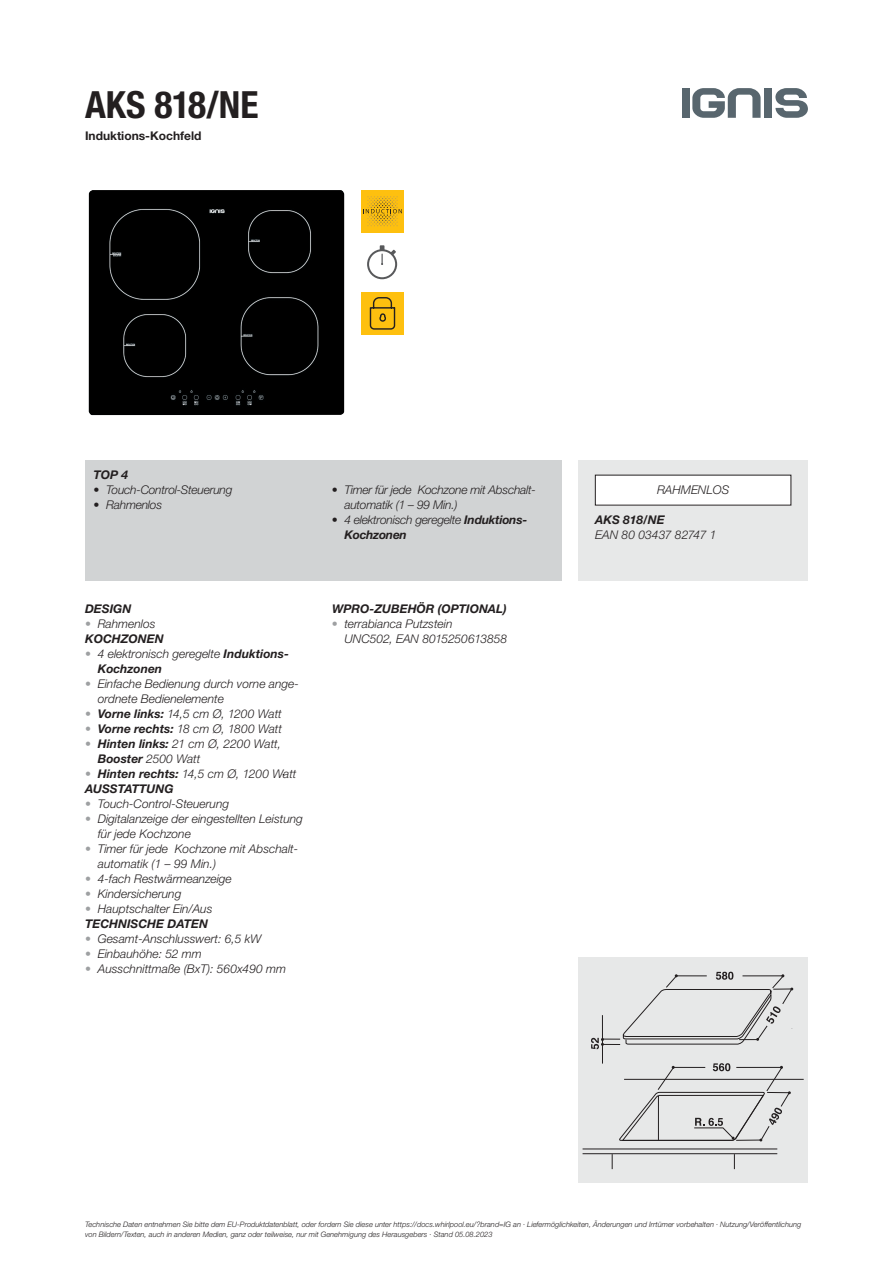
<style>
.page{position:relative;width:893px;height:1263px;background:#fff}
.page>*{position:absolute;margin:0;border:0;box-sizing:border-box;transform-origin:0 0}
.t1{font:700 condensed 37.5px "Helvetica Neue LT Std";color:#231f20}
.t2{font:italic 300 12px/15px "Helvetica Neue LT Std";color:#231f20}
.t3{font:italic 300 12px/15px "Helvetica Neue LT Std";letter-spacing:-.02em;color:#231f20}
.t4{font:italic 700 12px/15px "Helvetica Neue LT Std";color:#231f20}
.t5{font:700 12px "Helvetica Neue LT Std";color:#231f20}
.t6{font:italic 300 7.5px/9.8px "Helvetica Neue LT Std";color:#231f20}
.s1{color:#9ea0a2}
.s2{font-weight:700}
.s3{font-weight:300;color:#9ea0a2}
.s4{font-weight:300}
</style>
<div class="page">
<div style="left:681px;top:88px;width:8px;height:30px;background:#58666e"></div>
<div style="left:764px;top:88px;width:8px;height:30px;background:#58666e"></div>
<svg style="left:692px;top:88px;width:69px;height:30px"></svg>
<svg style="left:775px;top:88px;width:33px;height:30px"></svg>
<div style="left:89px;top:190px;width:255px;height:225px;background:#000"></div>
<svg style="left:361px;top:190px;width:43px;height:43px;background:#f4b912"></svg>
<svg style="left:363px;top:209px;width:39px;height:4px"></svg>
<img style="left:367px;top:196px;width:31px;height:5px">
<svg style="left:367px;top:245px;width:30px;height:34px"></svg>
<div style="left:361px;top:292px;width:43px;height:43px;background:#fec00f"></div>
<svg style="left:369px;top:297px;width:27px;height:33px"></svg>
<div style="left:85px;top:460px;width:476px;height:120px;background:#d1d3d4"></div>
<div style="left:578px;top:460px;width:230px;height:120px;background:#e7e8e8"></div>
<div style="left:595px;top:475px;width:196px;height:30px;background:#fff"></div>
<div style="left:578px;top:958px;width:230px;height:225px;background:#e7e8e8"></div>
<svg style="left:583px;top:972px;width:221px;height:197px"></svg>
<h1 class="t1" style="left:85px;top:82px;width:175px">AKS 818/NE</h1>
<p class="t5" style="left:85px;top:129px;width:118px">Induktions-Kochfeld</p>
<p class="t4" style="left:94px;top:467px;width:36px">TOP 4</p>
<p class="t3" style="left:94px;top:482px;width:140px">• Touch-Control-Steuerung</p>
<p class="t3" style="left:94px;top:497px;width:70px">• Rahmenlos</p>
<p class="t4" style="left:85px;top:601px;width:48px">DESIGN</p>
<p class="t2" style="left:85px;top:616px;width:80px"><span class="s1">•</span> Rahmenlos<br><span class="s2">KOCHZONEN</span></p>
<p class="t2" style="left:98px;top:646px;width:193px;text-indent:-13px"><span class="s1">•</span> 4 elektronisch geregelte <span class="s2">Induktions-<br>Kochzonen</span></p>
<p class="t2" style="left:98px;top:676px;width:203px;text-indent:-13px"><span class="s1">•</span> Einfache Bedienung durch vorne ange&shy;ordnete Bedienelemente</p>
<p class="t2" style="left:85px;top:706px;width:198px"><span class="s1">•</span> <span class="s2">Vorne links:</span> 14,5 cm Ø, 1200 Watt</p>
<p class="t2" style="left:85px;top:721px;width:198px"><span class="s1">•</span> <span class="s2">Vorne rechts:</span> 18 cm Ø, 1800 Watt</p>
<p class="t2" style="left:98px;top:736px;width:185px;text-indent:-13px"><span class="s1">•</span> <span class="s2">Hinten links:</span> 21 cm Ø, 2200 Watt,<br><span class="s2">Booster</span> 2500 Watt</p>
<p class="t4" style="left:85px;top:766px;width:213px"><span class="s3">•</span> Hinten rechts: <span class="s4">14,5 cm Ø, 1200 Watt<br></span>AUSSTATTUNG</p>
<p class="t2" style="left:85px;top:796px;width:146px"><span class="s1">•</span> Touch-Control-Steuerung</p>
<p class="t2" style="left:98px;top:811px;width:207px;text-indent:-13px"><span class="s1">•</span> Digitalanzeige der eingestellten Leistung für jede Kochzone</p>
<p class="t2" style="left:98px;top:841px;width:202px;text-indent:-13px"><span class="s1">•</span> Timer für jede Kochzone mit Abschalt&shy;automatik (1 – 99 Min.)</p>
<p class="t2" style="left:85px;top:871px;width:148px"><span class="s1">•</span> 4-fach Restwärmeanzeige</p>
<p class="t2" style="left:85px;top:886px;width:98px"><span class="s1">•</span> Kindersicherung</p>
<p class="t2" style="left:85px;top:901px;width:129px"><span class="s1">•</span> Hauptschalter Ein/Aus<br><span class="s2">TECHNISCHE DATEN</span></p>
<p class="t2" style="left:85px;top:931px;width:178px"><span class="s1">•</span> Gesamt-Anschlusswert: 6,5 kW</p>
<p class="t2" style="left:85px;top:946px;width:118px"><span class="s1">•</span> Einbauhöhe: 52 mm</p>
<p class="t2" style="left:85px;top:961px;width:203px"><span class="s1">•</span> Ausschnittmaße (BxT): 560x490 mm</p>
<p class="t3" style="left:344px;top:482px;width:193px;text-indent:-13px">• Timer für jede Kochzone mit Abschalt&shy;automatik (1 – 99 Min.)</p>
<p class="t3" style="left:344px;top:512px;width:184px;text-indent:-13px">• 4 elektronisch geregelte <span class="s2">Induktions-<br>Kochzonen</span></p>
<p class="t4" style="left:332px;top:601px;width:176px">WPRO-ZUBEHÖR (OPTIONAL)</p>
<p class="t2" style="left:344px;top:616px;width:164px;text-indent:-13px"><span class="s1">•</span> terrabianca Putzstein<br>UNC502, EAN 8015250613858</p>
<p class="t2" style="left:657px;top:482px;width:74px">RAHMENLOS</p>
<p class="t4" style="left:595px;top:512px;width:71px">AKS 818/NE</p>
<p class="t2" style="left:595px;top:527px;width:123px">EAN 80 03437 82747 1</p>
<p class="t6" style="left:85px;top:1219px;width:718px">Technische Daten entnehmen Sie bitte dem EU-Produktdatenblatt, oder fordern Sie diese unter https://docs.whirlpool.eu/?brand=IG an · Liefermöglichkeiten, Änderungen und Irrtümer vorbehalten · Nutzung/Veröffentlichung von Bildern/Texten, auch in anderen Medien, ganz oder teilweise, nur mit Genehmigung des Herausgebers · Stand 05.08.2023</p>
</div>
